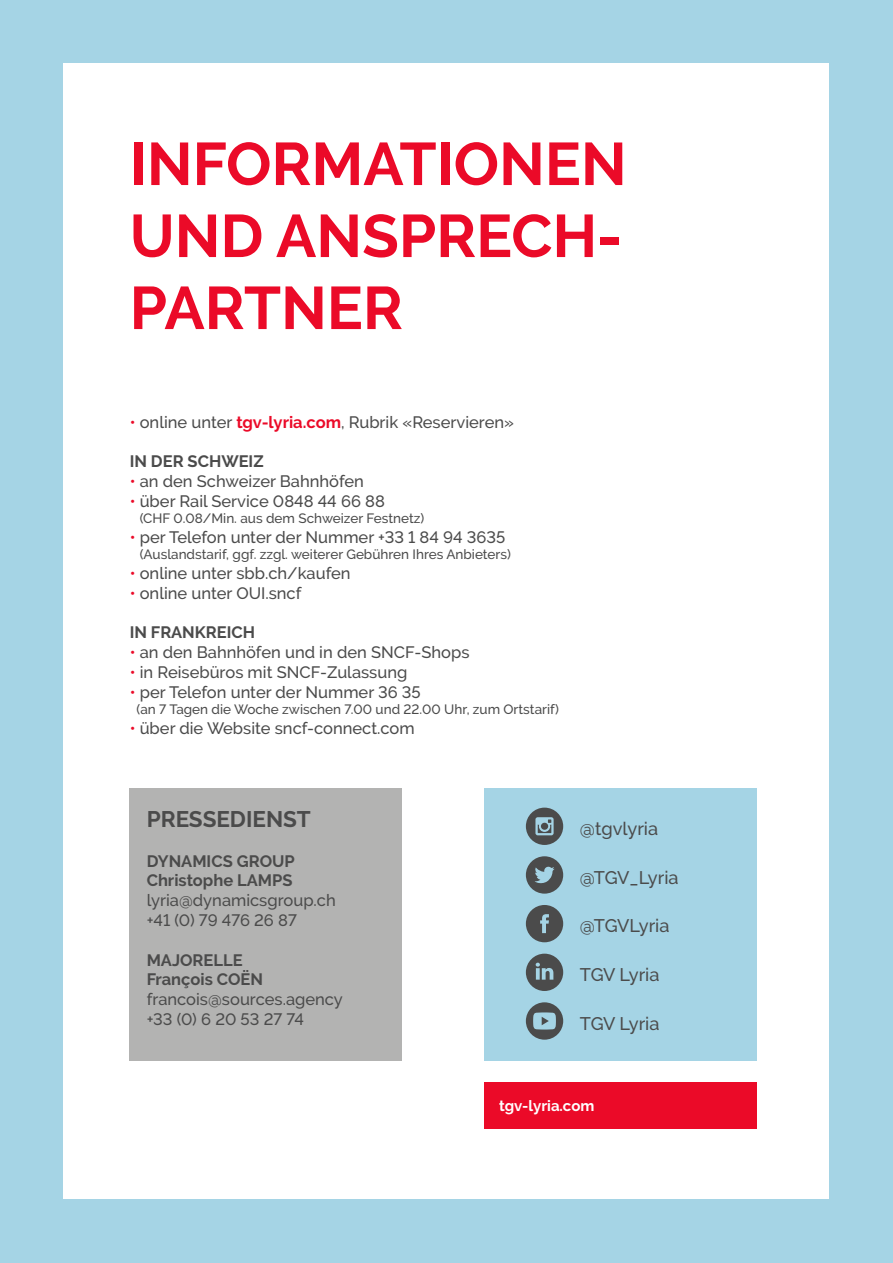
<style>
.page{position:relative;width:893px;height:1263px;background:#a5d4e5}
.page>*{position:absolute;margin:0;border:0;box-sizing:border-box;transform-origin:0 0}
.t1{font:700 60px/72px "Raleway";color:#eb0a28;text-align:justify}
.t2{font:700 22.5px "Raleway";color:#4b4b4b}
.t3{font:500 18.15px "Raleway";color:#4b4b4b}
.t4{font:500 16.5px/19.8px "Raleway";color:#4b4b4b}
.t5{font:700 16.5px/19.8px "Raleway";color:#4b4b4b}
.t6{font:700 15px "Raleway";color:#fff}
.t7{font:500 13.5px "Raleway";color:#4b4b4b}
.s1{color:#eb0a28}
.s2{font-weight:700;color:#eb0a28}
</style>
<div class="page">
<div style="left:64px;top:64px;width:765px;height:1135px;background:#fff"></div>
<div style="left:130px;top:789px;width:272px;height:272px;background:#b3b3b2"></div>
<div style="left:485px;top:789px;width:272px;height:272px;background:#a5d4e5"></div>
<div style="left:485px;top:1082px;width:272px;height:47px;background:#eb0a28"></div>
<svg style="left:526px;top:808px;width:37px;height:37px"></svg>
<svg style="left:526px;top:856px;width:37px;height:38px"></svg>
<svg style="left:526px;top:905px;width:37px;height:37px"></svg>
<svg style="left:526px;top:954px;width:37px;height:37px"></svg>
<svg style="left:526px;top:1002px;width:37px;height:38px"></svg>
<h1 class="t1" style="left:130px;top:128px;width:498px">INFORMATIONEN UND ANSPRECH-PARTNER</h1>
<p class="t4" style="left:130px;top:412px;width:386px"><span class="s1">•</span> online unter <span class="s2">tgv-lyria.com</span>, Rubrik «Reservieren»</p>
<p class="t5" style="left:130px;top:452px;width:136px">IN DER SCHWEIZ</p>
<p class="t4" style="left:130px;top:471px;width:236px"><span class="s1">•</span> an den Schweizer Bahnhöfen</p>
<p class="t4" style="left:130px;top:491px;width:257px"><span class="s1">•</span> über Rail Service 0848 44 66 88</p>
<p class="t7" style="left:140px;top:510px;width:286px">(CHF 0.08/Min. aus dem Schweizer Festnetz)</p>
<p class="t4" style="left:130px;top:527px;width:377px"><span class="s1">•</span> per Telefon unter der Nummer +33 1 84 94 3635</p>
<p class="t7" style="left:140px;top:546px;width:373px">(Auslandstarif, ggf. zzgl. weiterer Gebühren Ihres Anbieters)</p>
<p class="t4" style="left:130px;top:563px;width:222px"><span class="s1">•</span> online unter sbb.ch/kaufen</p>
<p class="t4" style="left:130px;top:583px;width:173px"><span class="s1">•</span> online unter OUI.sncf</p>
<p class="t5" style="left:130px;top:623px;width:127px">IN FRANKREICH</p>
<p class="t4" style="left:130px;top:642px;width:341px"><span class="s1">•</span> an den Bahnhöfen und in den SNCF-Shops</p>
<p class="t4" style="left:130px;top:662px;width:279px"><span class="s1">•</span> in Reisebüros mit SNCF-Zulassung</p>
<p class="t4" style="left:130px;top:682px;width:293px"><span class="s1">•</span> per Telefon unter der Nummer 36 35</p>
<p class="t7" style="left:137px;top:701px;width:424px">(an 7 Tagen die Woche zwischen 7.00 und 22.00 Uhr, zum Ortstarif)</p>
<p class="t4" style="left:130px;top:718px;width:287px"><span class="s1">•</span> über die Website sncf-connect.com</p>
<h2 class="t2" style="left:147px;top:806px;width:166px">PRESSEDIENST</h2>
<p class="t5" style="left:147px;top:851px;width:150px">DYNAMICS GROUP<br>Christophe LAMPS</p>
<p class="t4" style="left:147px;top:890px;width:191px">lyria@dynamicsgroup.ch +41 (0) 79 476 26 87</p>
<p class="t5" style="left:147px;top:950px;width:118px">MAJORELLE<br>François COËN</p>
<p class="t4" style="left:147px;top:989px;width:198px">francois@sources.agency +33 (0) 6 20 53 27 74</p>
<p class="t3" style="left:580px;top:818px;width:80px">@tgvlyria</p>
<p class="t3" style="left:580px;top:867px;width:100px">@TGV_Lyria</p>
<p class="t3" style="left:580px;top:915px;width:91px">@TGVLyria</p>
<p class="t3" style="left:580px;top:964px;width:81px">TGV Lyria</p>
<p class="t3" style="left:580px;top:1013px;width:81px">TGV Lyria</p>
<p class="t6" style="left:499px;top:1097px;width:97px">tgv-lyria.com</p>
</div>
